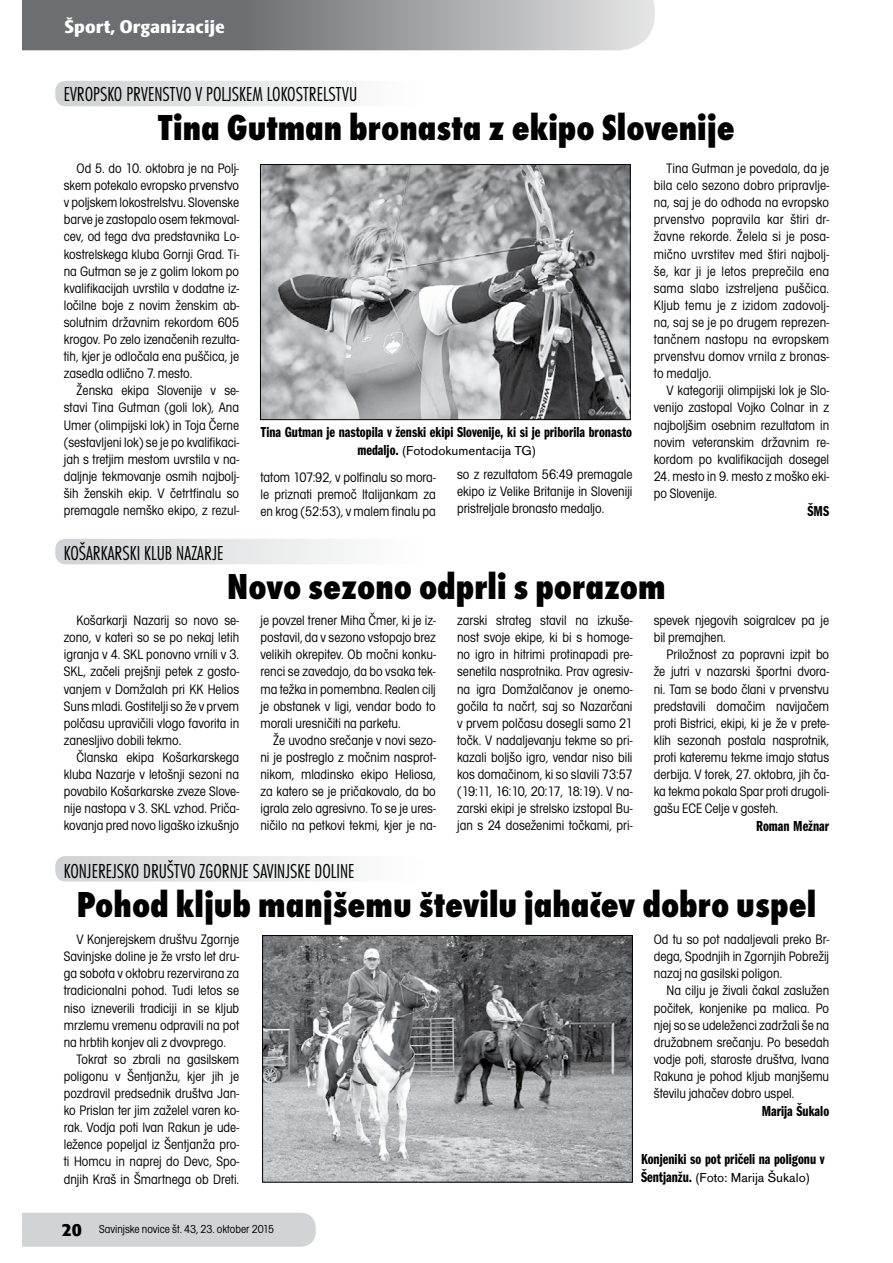
<style>
.page{position:relative;width:893px;height:1263px;background:#fff}
.page>*{position:absolute;margin:0;border:0;box-sizing:border-box;transform-origin:0 0}
.t1{font:37.5px "Futura TEE Extr Bold Cond";color:#000}
.t2{font:21px "Futura TEE Ligh Cond";color:#000}
.t3{font:18px "Skoda Sans Black CE";color:#fff}
.t4{font:15px "Franklin Got Itc TEE Demi Comp";color:#000}
.t5{font:condensed 14.25px/17.1px "Avant Gar Got Itc TEE";color:#000;text-align:justify}
.t6{font:13.5px "Accius TEE";color:#000}
.t7{font:condensed 12px "Avant Gar Got Itc TEE";color:#000}
.s1{font-family:"Franklin Got Itc TEE Demi Comp";font-size:15px}
.s2{font-family:"Skoda Sans";font-weight:900;font-stretch:normal;font-size:18px}
</style>
<div class="page">
<svg style="left:22px;top:0;width:633px;height:50px;background:#949597"></svg>
<div style="left:22px;top:1213px;width:294px;height:34px;background:#d1d3d4"></div>
<div style="left:55px;top:81px;width:370px;height:25px;background:linear-gradient(to right,#cfd1d2,#fff);border-radius:10px"></div>
<div style="left:55px;top:539px;width:370px;height:25px;background:linear-gradient(to right,#cfd1d2,#fff);border-radius:10px"></div>
<div style="left:55px;top:856px;width:370px;height:25px;background:linear-gradient(to right,#cfd1d2,#fff);border-radius:10px"></div>
<img style="left:262px;top:166px;width:366px;height:252px">
<div style="left:260px;top:164px;width:370px;height:256px;border:1px solid #000"></div>
<img style="left:264px;top:937px;width:367px;height:243px">
<div style="left:262px;top:935px;width:371px;height:247px;border:1px solid #000"></div>
<p class="t3" style="left:64px;top:16px;width:162px">Šport, Organizacije</p>
<h2 class="t2" style="left:64px;top:82px;width:295px">EVROPSKO PRVENSTVO V POLJSKEM LOKOSTRELSTVU</h2>
<h1 class="t1" style="left:158px;top:106px;width:578px">Tina Gutman bronasta z ekipo Slovenije</h1>
<p class="t5" style="left:64px;top:160px;width:177px;text-indent:13px">Od 5. do 10. oktobra je na Polj&shy;skem potekalo evropsko prvenstvo v poljskem lokostrelstvu. Slovenske barve je zastopalo osem tekmoval&shy;cev, od tega dva predstavnika Lo&shy;kostrelskega kluba Gornji Grad. Ti&shy;na Gutman se je z golim lokom po kvalifikacijah uvrstila v dodatne iz&shy;ločilne boje z novim ženskim ab&shy;solutnim državnim rekordom 605 krogov. Po zelo izenačenih rezulta&shy;tih, kjer je odločala ena puščica, je zasedla odlično 7. mesto.</p>
<p class="t5" style="left:64px;top:382px;width:177px;text-indent:13px">Ženska ekipa Slovenije v se&shy;stavi Tina Gutman (goli lok), Ana Umer (olimpijski lok) in Toja Černe (sestavljeni lok) se je po kvalifikaci&shy;jah s tretjim mestom uvrstila v na&shy;daljnje tekmovanje osmih najbolj&shy;ših ženskih ekip. V četrtfinalu so premagale nemško ekipo, z rezul-</p>
<h2 class="t2" style="left:64px;top:541px;width:161px">KOŠARKARSKI KLUB NAZARJE</h2>
<p class="t4" style="left:261px;top:424px;width:373px">Tina Gutman je nastopila v ženski ekipi Slovenije, ki si je priborila bronasto</p>
<p class="t6" style="left:357px;top:443px;width:180px"><span class="s1">medaljo.</span> (Fotodokumentacija TG)</p>
<p class="t5" style="left:260px;top:469px;width:177px">tatom 107:92, v polfinalu so mora&shy;le priznati premoč Italijankam za en krog (52:53), v malem finalu pa</p>
<p class="t5" style="left:457px;top:466px;width:177px">so z rezultatom 56:49 premagale ekipo iz Velike Britanije in Sloveniji pristreljale bronasto medaljo.</p>
<p class="t5" style="left:654px;top:160px;width:177px;text-indent:13px">Tina Gutman je povedala, da je bila celo sezono dobro pripravlje&shy;na, saj je do odhoda na evropsko prvenstvo popravila kar štiri dr&shy;žavne rekorde. Želela si je posa&shy;mično uvrstitev med štiri najbolj&shy;še, kar ji je letos preprečila ena sama slabo izstreljena puščica.<br>Kljub temu je z izidom zadovolj&shy;na, saj se je po drugem reprezen&shy;tančnem nastopu na evropskem prvenstvu domov vrnila z bronas&shy;to medaljo.</p>
<p class="t5" style="left:654px;top:382px;width:177px;text-indent:13px">V kategoriji olimpijski lok je Slo&shy;venijo zastopal Vojko Colnar in z najboljšim osebnim rezultatom in novim veteranskim državnim re&shy;kordom po kvalifikacijah dosegel</p>
<p class="t5" style="left:654px;top:468px;width:177px">24. mesto in 9. mesto z moško eki&shy;po Slovenije.</p>
<p class="t4" style="left:807px;top:502px;width:23px">ŠMS</p>
<h1 class="t1" style="left:227px;top:566px;width:440px">Novo sezono odprli s porazom</h1>
<p class="t5" style="left:64px;top:612px;width:177px;text-indent:13px">Košarkarji Nazarij so novo se&shy;zono, v kateri so se po nekaj letih igranja v 4. SKL ponovno vrnili v 3.<br>SKL, začeli prejšnji petek z gosto&shy;vanjem v Domžalah pri KK Helios Suns mladi. Gostitelji so že v prvem polčasu upravičili vlogo favorita in zanesljivo dobili tekmo.</p>
<p class="t5" style="left:64px;top:749px;width:177px;text-indent:13px">Članska ekipa Košarkarskega kluba Nazarje v letošnji sezoni na povabilo Košarkarske zveze Slove&shy;nije nastopa v 3. SKL vzhod. Priča&shy;kovanja pred novo ligaško izkušnjo</p>
<p class="t5" style="left:260px;top:612px;width:177px">je povzel trener Miha Čmer, ki je iz&shy;postavil, da v sezono vstopajo brez velikih okrepitev. Ob močni konku&shy;renci se zavedajo, da bo vsaka tek&shy;ma težka in pomembna. Realen cilj je obstanek v ligi, vendar bodo to morali uresničiti na parketu.</p>
<p class="t5" style="left:260px;top:732px;width:177px;text-indent:13px">Že uvodno srečanje v novi sezo&shy;ni je postreglo z močnim nasprot&shy;nikom, mladinsko ekipo Heliosa, za katero se je pričakovalo, da bo igrala zelo agresivno. To se je ures&shy;ničilo na petkovi tekmi, kjer je na-</p>
<p class="t5" style="left:457px;top:612px;width:177px">zarski strateg stavil na izkuše&shy;nost svoje ekipe, ki bi s homoge&shy;no igro in hitrimi protinapadi pre&shy;senetila nasprotnika. Prav agresiv&shy;na igra Domžalčanov je onemo&shy;gočila ta načrt, saj so Nazarčani v prvem polčasu dosegli samo 21 točk. V nadaljevanju tekme so pri&shy;kazali boljšo igro, vendar niso bili kos domačinom, ki so slavili 73:57 (19:11, 16:10, 20:17, 18:19). V na&shy;zarski ekipi je strelsko izstopal Bu&shy;jan s 24 doseženimi točkami, pri-</p>
<p class="t5" style="left:654px;top:612px;width:177px">spevek njegovih soigralcev pa je bil premajhen.</p>
<p class="t5" style="left:654px;top:646px;width:177px;text-indent:13px">Priložnost za popravni izpit bo že jutri v nazarski športni dvora&shy;ni. Tam se bodo člani v prvenstvu predstavili domačim navijačem proti Bistrici, ekipi, ki je že v prete&shy;klih sezonah postala nasprotnik, proti kateremu tekme imajo status derbija. V torek, 27. oktobra, jih ča&shy;ka tekma pokala Spar proti drugoli&shy;gašu ECE Celje v gosteh.</p>
<p class="t4" style="left:756px;top:818px;width:74px">Roman Mežnar</p>
<h2 class="t2" style="left:64px;top:858px;width:292px">KONJEREJSKO DRUŠTVO ZGORNJE SAVINJSKE DOLINE</h2>
<h1 class="t1" style="left:77px;top:883px;width:741px">Pohod kljub manjšemu številu jahačev dobro uspel</h1>
<p class="t5" style="left:77px;top:931px;width:164px">V Konjerejskem društvu Zgornje</p>
<p class="t5" style="left:64px;top:948px;width:177px">Savinjske doline je že vrsto let dru-</p>
<p class="t5" style="left:64px;top:965px;width:177px">ga sobota v oktobru rezervirana za</p>
<p class="t5" style="left:64px;top:982px;width:177px">tradicionalni pohod. Tudi letos se</p>
<p class="t5" style="left:64px;top:999px;width:177px">niso izneverili tradiciji in se kljub</p>
<p class="t5" style="left:64px;top:1016px;width:177px">mrzlemu vremenu odpravili na pot</p>
<p class="t5" style="left:64px;top:1034px;width:164px">na hrbtih konjev ali z dvovprego.</p>
<p class="t5" style="left:77px;top:1051px;width:164px">Tokrat so zbrali na gasilskem</p>
<p class="t5" style="left:64px;top:1068px;width:177px">poligonu v Šentjanžu, kjer jih je</p>
<p class="t5" style="left:64px;top:1085px;width:177px">pozdravil predsednik društva Jan-</p>
<p class="t5" style="left:64px;top:1102px;width:177px">ko Prislan ter jim zaželel varen ko-</p>
<p class="t5" style="left:64px;top:1119px;width:177px">rak. Vodja poti Ivan Rakun je ude-</p>
<p class="t5" style="left:64px;top:1136px;width:177px">ležence popeljal iz Šentjanža pro-</p>
<p class="t5" style="left:64px;top:1153px;width:177px">ti Homcu in naprej do Devc, Spo-</p>
<p class="t5" style="left:64px;top:1170px;width:177px">dnjih Kraš in Šmartnega ob Dreti.</p>
<p class="t7" style="left:62px;top:1222px;width:214px"><span class="s2">20</span> Savinjske novice št. 43, 23. oktober 2015</p>
<p class="t5" style="left:654px;top:931px;width:177px">Od tu so pot nadaljevali preko Br&shy;dega, Spodnjih in Zgornjih Pobrežij nazaj na gasilski poligon.</p>
<p class="t5" style="left:654px;top:982px;width:177px;text-indent:13px">Na cilju je živali čakal zaslužen počitek, konjenike pa malica. Po njej so se udeleženci zadržali še na družabnem srečanju. Po besedah vodje poti, staroste društva, Ivana Rakuna je pohod kljub manjšemu številu jahačev dobro uspel.</p>
<p class="t4" style="left:762px;top:1102px;width:69px">Marija Šukalo</p>
<p class="t4" style="left:641px;top:1150px;width:185px">Konjeniki so pot pričeli na poligonu v</p>
<p class="t6" style="left:641px;top:1170px;width:170px"><span class="s1">Šentjanžu.</span> (Foto: Marija Šukalo)</p>
</div>
